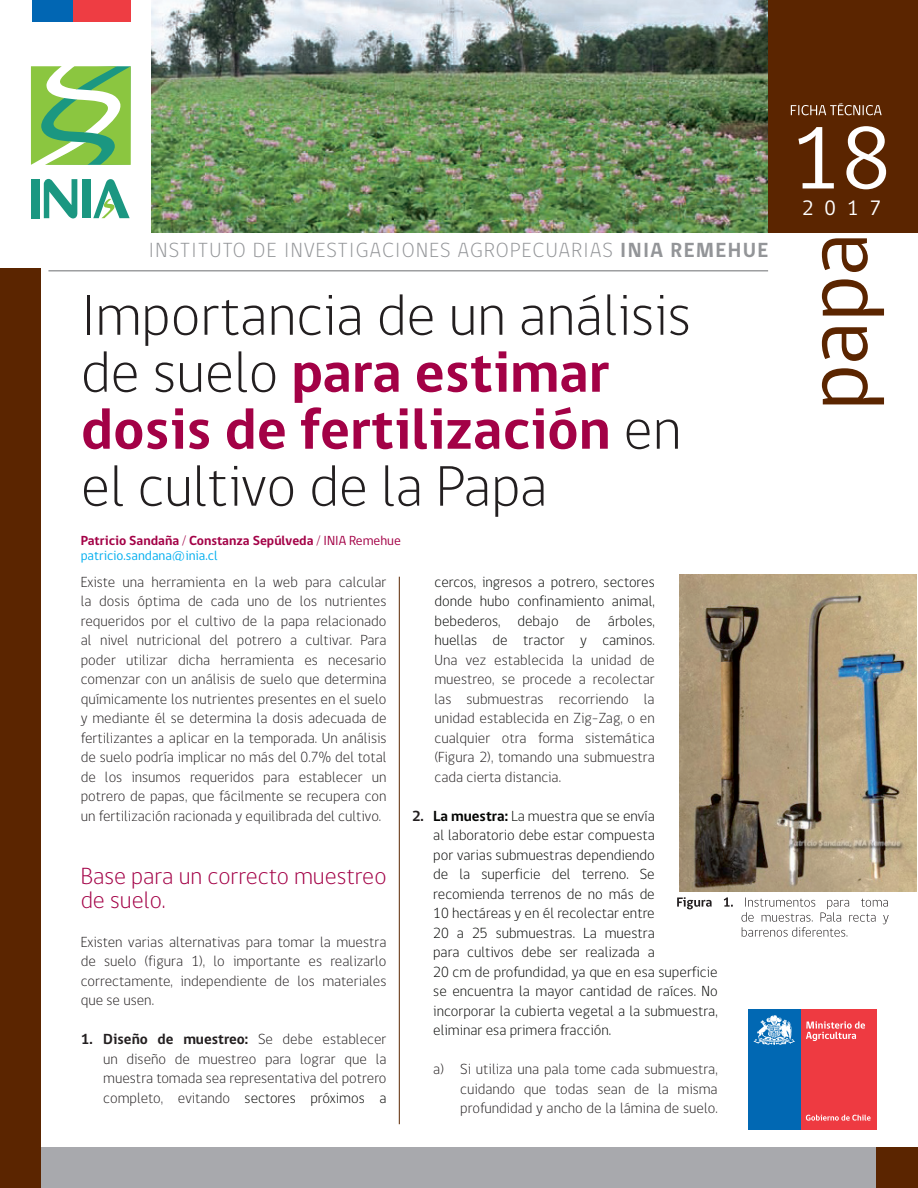
<style>
.page{position:relative;width:918px;height:1188px;background:#fff}
.page>*{position:absolute;margin:0;border:0;box-sizing:border-box;transform-origin:0 0}
.t1{font:90.3px "gob CL";color:#fff;scale:1.04 1}
.t2{font:90.15px "gob CL";color:#5b2500}
.t3{font:300 58.5px/57px "gob CL";color:#231f20}
.t4{font:300 24px/24px "gob CL";color:#a30146}
.t5{font:21.3px "gob CL";color:#fff}
.t6{font:300 21px "gob CL";letter-spacing:.065em;color:#939598}
.t7{font:300 15px/19.5px "gob CL";color:#231f20;text-align:justify}
.t8{font:300 15px/19.5px "gob CL";color:#040503}
.t9{font:700 13.5px/15px "gob CL";color:#a30146}
.s1{font-weight:700}
.s2{font-weight:700;color:#a30146}
.s3{font-weight:400}
.s4{font-weight:400;color:#00aeef}
.s5{color:#040503}
.s6{font-weight:700;color:#231f20}
</style>
<div class="page">
<div style="left:768px;top:0;width:150px;height:233px;background:#5b2500"></div>
<img style="left:151px;top:0;width:617px;height:233px">
<svg style="left:791px;top:103px;width:91px;height:12px"></svg>
<div style="left:876px;top:1148px;width:42px;height:40px;background:#5b2500"></div>
<div style="left:0;top:1148px;width:876px;height:40px;background:#a8a9ad"></div>
<div style="left:0;top:268px;width:41px;height:920px;background:#5b2500"></div>
<div style="left:748px;top:1009px;width:53px;height:121px;background:#0168b3"></div>
<div style="left:801px;top:1009px;width:76px;height:121px;background:#ee3a41"></div>
<svg style="left:754px;top:1015px;width:41px;height:30px"></svg>
<svg style="left:806px;top:1021px;width:59px;height:20px"></svg>
<svg style="left:806px;top:1115px;width:65px;height:6px"></svg>
<svg style="left:44px;top:179px;width:33px;height:39px"></svg>
<div style="left:31px;top:179px;width:9px;height:39px;background:#1b9781"></div>
<div style="left:82px;top:179px;width:9px;height:39px;background:#1b9781"></div>
<svg style="left:93px;top:179px;width:37px;height:39px"></svg>
<svg style="left:31px;top:66px;width:100px;height:99px"></svg>
<div style="left:72px;top:0;width:59px;height:21px;background:#ee3d43"></div>
<div style="left:32px;top:0;width:40px;height:21px;background:#0166b3"></div>
<hr style="left:48px;top:270px;width:720px;height:1px;background:#6c6d70">
<hr style="left:399px;top:577px;width:1px;height:547px;background:#5b2500">
<img style="left:680px;top:575px;width:237px;height:316px">
<svg style="left:677px;top:897px;width:212px;height:40px"></svg>
<h1 class="t1" style="left:791px;top:97px;width:98px">18</h1>
<h3 class="t5" style="left:802px;top:193px;width:80px">2 0 1 7</h3>
<h3 class="t6" style="left:149px;top:236px;width:621px">INSTITUTO DE INVESTIGACIONES AGROPECUARIAS <span class="s1">INIA REMEHUE</span></h3>
<h2 class="t2" style="left:775px;top:410px;width:179px;rotate:-90deg">papa</h2>
<h3 class="t3" style="left:81px;top:288px;width:612px">Importancia de un análisis de suelo <span class="s2">para estimar dosis de fertilización</span> en el cultivo de la Papa</h3>
<p class="t9" style="left:81px;top:533px;width:322px">Patricio Sandaña / Constanza Sepúlveda <span class="s3">/ INIA Remehue </span><span class="s4">patricio.sandana@inia.cl</span></p>
<p class="t7" style="left:81px;top:573px;width:307px">Existe una herramienta en la web para calcular la dosis óptima de cada uno de los nutrientes requeridos por el cultivo de la papa relacionado al nivel nutricional del potrero a cultivar. Para poder utilizar dicha herramienta es necesario comenzar con un análisis de suelo que determina químicamente los nutrientes presentes en el suelo y mediante él se determina la dosis adecuada de fertilizantes a aplicar en la temporada. Un análisis de suelo podría implicar no más del 0.7% del total de los insumos requeridos para establecer un potrero de papas, que fácilmente se recupera con un fertilización racionada y equilibrada del cultivo.</p>
<h3 class="t4" style="left:81px;top:865px;width:307px">Base para un correcto muestreo de suelo.</h3>
<p class="t7" style="left:81px;top:933px;width:307px">Existen varias alternativas para tomar la muestra de suelo (figura 1), lo importante es realizarlo correctamente, independiente de los materiales que se usen.</p>
<p class="t7" style="left:103px;top:1030px;width:285px;text-indent:-22px"><span class="s1">1. Diseño de muestreo:</span> Se debe establecer un diseño de muestreo para lograr que la muestra tomada sea representativa del potrero completo, evitando <span class="s5">sectores próximos a</span></p>
<p class="t7" style="left:435px;top:573px;width:222px"><span class="s5">cercos, ingresos a potrero, sectores donde hubo confinamiento animal, bebederos, debajo de árboles, huellas de tractor y caminos</span>.<br>Una vez establecida la unidad de muestreo, se procede a recolectar las submuestras recorriendo la unidad establecida en Zig-Zag, o en cualquier otra forma sistemática (Figura 2), tomando una submuestra cada cierta distancia.</p>
<p class="t8" style="left:433px;top:807px;width:286px;text-indent:-21px"><span class="s6">2.</span> <span class="s1">La muestra:</span> La muestra que se envía<br>al laboratorio debe estar compuesta<br>por varias submuestras dependiendo<br>de la superficie del terreno. Se recomienda terrenos de no más de<br>10 hectáreas y en él recolectar entre<br>20 a 25 submuestras. La muestra<br>para cultivos debe ser realizada a<br>20 cm de profundidad, ya que en esa superficie se encuentra la mayor cantidad de raíces. No incorporar la cubierta vegetal a la submuestra, eliminar esa primera fracción.</p>
<p class="t7" style="left:460px;top:1060px;width:259px;text-indent:-27px">a) Si utiliza una pala tome cada submuestra, cuidando que todas sean de la misma profundidad y ancho de la lámina de suelo.</p>
</div>
